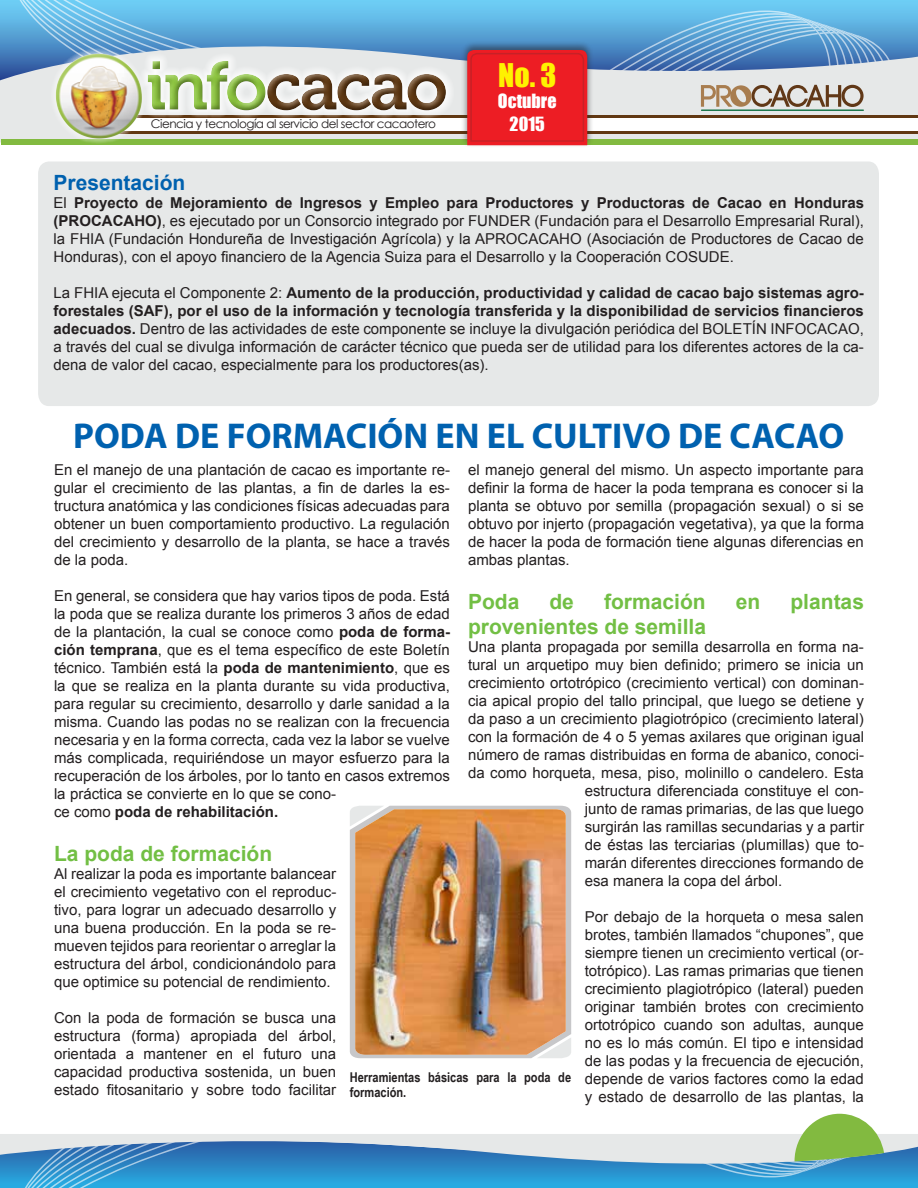
<style>
.page{position:relative;width:918px;height:1188px;background:#fff}
.page>*{position:absolute;margin:0;border:0;box-sizing:border-box;transform-origin:0 0}
.t1{font:700 36px "Myriad Pro";color:#0061af}
.t2{font:30px "Impact";color:#fff200}
.t3{font:700 21px "Arial";color:#72bf44}
.t4{font:700 21px "Arial";color:#0061af}
.t5{font:18px/23.4px "Impact";color:#fff;text-align:center}
.t6{font:15px/18px "Arial";color:#231f20;text-align:justify}
.t7{font:700 13.5px/15px "Arial Narrow";color:#231f20}
.t8{font:12px "Century Gothic";letter-spacing:-.04em;color:#231f20}
.s1{font-weight:700}
</style>
<div class="page">
<div style="left:0;top:1181px;width:918px;height:7px;background:#27aae1"></div>
<div style="left:25px;top:1181px;width:505px;height:7px;background:#27aae1"></div>
<svg style="left:0;top:1134px;width:918px;height:47px;background:#60a1ce"></svg>
<svg style="left:583px;top:1113px;width:320px;height:64px"></svg>
<svg style="left:0;top:24px;width:918px;height:118px;background:#a5c0d7"></svg>
<div style="left:1px;top:140px;width:917px;height:5px;background:#82ba40"></div>
<div style="left:96px;top:117px;width:822px;height:16px;background:#fff"></div>
<hr style="left:96px;top:132px;width:822px;height:2px;background:#613812">
<hr style="left:96px;top:115px;width:822px;height:2px;background:#613812">
<div style="left:461px;top:41px;width:132px;height:107px;background:#231f20;opacity:.5"></div>
<svg style="left:20px;top:0;width:878px;height:145px"></svg>
<div style="left:38px;top:161px;width:841px;height:245px;background:#e6e8e8"></div>
<div style="left:350px;top:806px;width:221px;height:252px;background:#c7c7c9"></div>
<svg style="left:350px;top:806px;width:34px;height:21px"></svg>
<svg style="left:537px;top:1037px;width:34px;height:21px"></svg>
<img style="left:355px;top:809px;width:211px;height:246px">
<p class="t8" style="left:151px;top:116px;width:287px">Ciencia y tecnología al servicio del sector cacaotero</p>
<h2 class="t2" style="left:498px;top:52px;width:60px">No. 3</h2>
<p class="t5" style="left:498px;top:89px;width:60px">Octubre<br>2015</p>
<h3 class="t4" style="left:54px;top:169px;width:133px">Presentación</h3>
<p class="t6" style="left:54px;top:194px;width:812px">El <span class="s1">Proyecto de Mejoramiento de Ingresos y Empleo para Productores y Productoras de Cacao en Honduras (PROCACAHO)</span>, es ejecutado por un Consorcio integrado por FUNDER (Fundación para el Desarrollo Empresarial Rural), la FHIA (Fundación Hondureña de Investigación Agrícola) y la APROCACAHO (Asociación de Productores de Cacao de Honduras), con el apoyo financiero de la Agencia Suiza para el Desarrollo y la Cooperación COSUDE.</p>
<p class="t6" style="left:54px;top:284px;width:812px">La FHIA ejecuta el Componente 2: <span class="s1">Aumento de la producción, productividad y calidad de cacao bajo sistemas agro&shy;forestales (SAF), por el uso de la información y tecnología transferida y la disponibilidad de servicios financieros adecuados.</span> Dentro de las actividades de este componente se incluye la divulgación periódica del BOLETÍN INFOCACAO, a través del cual se divulga información de carácter técnico que pueda ser de utilidad para los diferentes actores de la ca&shy;dena de valor del cacao, especialmente para los productores(as).</p>
<h1 class="t1" style="left:73px;top:412px;width:773px">PODA DE FORMACIÓN EN EL CULTIVO DE CACAO</h1>
<p class="t6" style="left:468px;top:461px;width:398px">el manejo general del mismo. Un aspecto importante para definir la forma de hacer la poda temprana es conocer si la planta se obtuvo por semilla (propagación sexual) o si se obtuvo por injerto (propagación vegetativa), ya que la forma de hacer la poda de formación tiene algunas diferencias en ambas plantas.</p>
<h3 class="t3" style="left:468px;top:587px;width:53px">Poda</h3>
<h3 class="t3" style="left:550px;top:587px;width:26px">de</h3>
<h3 class="t3" style="left:604px;top:587px;width:103px">formación</h3>
<h3 class="t3" style="left:736px;top:587px;width:26px">en</h3>
<h3 class="t3" style="left:790px;top:587px;width:75px">plantas</h3>
<h3 class="t3" style="left:468px;top:612px;width:240px">provenientes de semilla</h3>
<p class="t6" style="left:468px;top:638px;width:397px">Una planta propagada por semilla desarrolla en forma na-</p>
<p class="t6" style="left:468px;top:656px;width:397px">tural un arquetipo muy bien definido; primero se inicia un</p>
<p class="t6" style="left:468px;top:674px;width:397px">crecimiento ortotrópico (crecimiento vertical) con dominan-</p>
<p class="t6" style="left:468px;top:692px;width:397px">cia apical propio del tallo principal, que luego se detiene y</p>
<p class="t6" style="left:468px;top:710px;width:397px">da paso a un crecimiento plagiotrópico (crecimiento lateral)</p>
<p class="t6" style="left:468px;top:728px;width:398px">con la formación de 4 o 5 yemas axilares que originan igual</p>
<p class="t6" style="left:468px;top:746px;width:397px">número de ramas distribuidas en forma de abanico, conoci-</p>
<p class="t6" style="left:468px;top:764px;width:397px">da como horqueta, mesa, piso, molinillo o candelero. Esta</p>
<p class="t6" style="left:585px;top:782px;width:281px">estructura diferenciada constituye el con-</p>
<p class="t6" style="left:585px;top:800px;width:281px">junto de ramas primarias, de las que luego</p>
<p class="t6" style="left:585px;top:818px;width:281px">surgirán las ramillas secundarias y a partir</p>
<p class="t6" style="left:585px;top:836px;width:281px">de éstas las terciarias (plumillas) que to-</p>
<p class="t6" style="left:585px;top:854px;width:281px">marán diferentes direcciones formando de</p>
<p class="t6" style="left:585px;top:872px;width:199px">esa manera la copa del árbol.</p>
<p class="t6" style="left:585px;top:908px;width:281px">Por debajo de la horqueta o mesa salen brotes, también llamados “chupones”, que siempre tienen un crecimiento vertical (or&shy;totrópico). Las ramas primarias que tienen crecimiento plagiotrópico (lateral) pueden originar también brotes con crecimiento ortotrópico cuando son adultas, aunque no es lo más común. El tipo e intensidad de las podas y la frecuencia de ejecución, depende de varios factores como la edad y estado de desarrollo de las plantas, la</p>
<p class="t6" style="left:54px;top:461px;width:398px">En el manejo de una plantación de cacao es importante re&shy;gular el crecimiento de las plantas, a fin de darles la es&shy;tructura anatómica y las condiciones físicas adecuadas para obtener un buen comportamiento productivo. La regulación del crecimiento y desarrollo de la planta, se hace a través de la poda.</p>
<p class="t6" style="left:54px;top:587px;width:398px;text-align:left">En general, se considera que hay varios tipos de poda. Está la poda que se realiza durante los primeros 3 años de edad de la plantación, la cual se conoce como <span class="s1">poda de forma&shy;ción temprana</span>, que es el tema específico de este Boletín técnico. También está la <span class="s1">poda de mantenimiento</span>, que es la que se realiza en la planta durante su vida productiva, para regular su crecimiento, desarrollo y darle sanidad a la misma. Cuando las podas no se realizan con la frecuencia necesaria y en la forma correcta, cada vez la labor se vuelve más complicada, requiriéndose un mayor esfuerzo para la recuperación de los árboles, por lo tanto en casos extremos la práctica se convierte en lo que se cono-<br>ce como <span class="s1">poda de rehabilitación.</span></p>
<h3 class="t3" style="left:54px;top:839px;width:220px">La poda de formación</h3>
<p class="t6" style="left:54px;top:864px;width:284px">Al realizar la poda es importante balancear el crecimiento vegetativo con el reproduc&shy;tivo, para lograr un adecuado desarrollo y una buena producción. En la poda se re&shy;mueven tejidos para reorientar o arreglar la estructura del árbol, condicionándolo para que optimice su potencial de rendimiento.</p>
<p class="t6" style="left:54px;top:1008px;width:284px">Con la poda de formación se busca una estructura (forma) apropiada del árbol, orientada a mantener en el futuro una capacidad productiva sostenida, un buen estado fitosanitario y sobre todo facilitar</p>
<p class="t7" style="left:350px;top:1069px;width:223px">Herramientas básicas para la poda de formación.</p>
</div>
